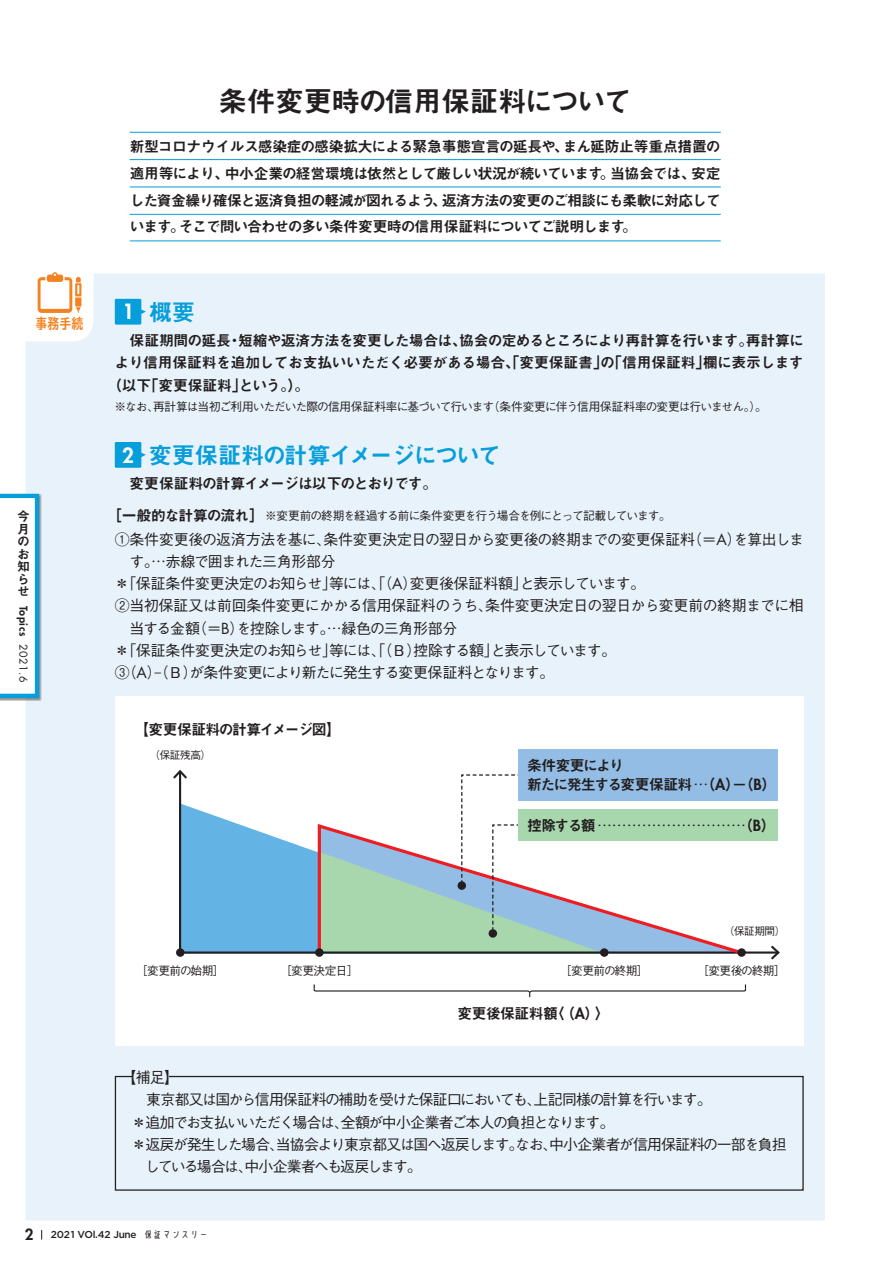
<style>
.page{position:relative;width:893px;height:1263px;background:#fff}
.page>*{position:absolute;margin:0;border:0;box-sizing:border-box;transform-origin:0 0}
.t1{font:28.65px "Midashi Go Pr 5 MB31";letter-spacing:-.015em;color:#231f20}
.t2{font:23.4px "Midashi Go Pr 5 MB31";letter-spacing:-.08em;color:#069edb}
.t3{font:14.85px/26.5px "Midashi Go Pr 5 MB31";letter-spacing:-.045em;color:#231f20;text-align:justify}
.t4{font:500 14.85px "Gothic BBB Pr 5";letter-spacing:-.08em;color:#231f20}
.t5{font:500 14.85px "Gothic BBB Pr 5";letter-spacing:-.11em;color:#231f20}
.t6{font:500 14.85px "Gothic BBB Pr 5";letter-spacing:-.075em;color:#231f20}
.t7{font:14.85px "Midashi Go Pr 5 MB31";letter-spacing:-.065em;color:#231f20}
.t8{font:500 14.85px "Gothic BBB Pr 5";letter-spacing:-.02em;color:#231f20}
.t9{font:500 14.85px "Gothic BBB Pr 5";letter-spacing:-.025em;color:#231f20}
.t10{font:500 14.85px "Gothic BBB Pr 5";letter-spacing:-.015em;color:#231f20}
.t11{font:14.85px/19.2px "Midashi Go Pr 5 MB31";letter-spacing:-.11em;color:#231f20}
.t12{font:14.85px "Midashi Go Pr 5 MB31";letter-spacing:-.08em;color:#231f20}
.t13{font:500 14.85px "Gothic BBB Pr 5";letter-spacing:-.055em;color:#231f20}
.t14{font:500 14.85px "Gothic BBB Pr 5";letter-spacing:-.125em;color:#231f20}
.t15{font:14.85px "Midashi Go Pr 5 MB31";letter-spacing:-.015em;color:#231f20}
.t16{font:14.85px "Midashi Go Pr 5 MB31";letter-spacing:-.085em;color:#231f20}
.t17{font:14.85px "TB Go Std B C8";color:#f58220;scale:.8 1}
.t18{font:12.75px/12.6px "Midashi Go Pr 5 MB31";color:#231f20}
.t19{font:500 11.7px "Gothic BBB Pr 5";letter-spacing:-.08em;color:#231f20}
.t20{font:800 10.8px "Futura Std";letter-spacing:.055em;color:#231f20}
.t21{font:500 10.65px "Gothic BBB Pr 5";letter-spacing:-.04em;color:#231f20}
.t22{font:500 10.05px "Gotham";letter-spacing:-.03em;color:#231f20}
.s1{font-weight:400;font-size:10.65px}
.s2{font-family:"Futura Std";font-weight:800;font-size:20.4px;color:#fff}
.s3{font-family:"Midashi Go Pr 5 MB31";font-weight:400;font-size:14.85px}
.s4{font-family:"Futura Std";font-weight:400}
.s5{font-family:"Gothic BBB Pr 5";font-weight:500}
.s6{font-family:"Futura Std";font-weight:800;font-size:15px}
.s7{font-family:"Midashi Go Pr 5 MB31";font-weight:400}
.s8{font-family:"F1 Clip";font-size:9.15px}
</style>
<div class="page">
<div style="left:26px;top:273px;width:799px;height:947px;background:#e8f2fa"></div>
<div style="left:115px;top:696px;width:689px;height:350px;background:#fff"></div>
<div style="left:0;top:493px;width:42px;height:208px;background:#231f20;opacity:.5"></div>
<svg style="left:0;top:494px;width:39px;height:204px"></svg>
<svg style="left:115px;top:299px;width:31px;height:26px"></svg>
<svg style="left:115px;top:442px;width:31px;height:26px"></svg>
<div style="left:115px;top:1076px;width:689px;height:115px;border:1px solid #231f20"></div>
<svg style="left:38px;top:272px;width:43px;height:41px"></svg>
<svg style="left:176px;top:948px;width:9px;height:9px"></svg>
<svg style="left:178px;top:769px;width:341px;height:186px"></svg>
<svg style="left:173px;top:769px;width:16px;height:12px"></svg>
<svg style="left:314px;top:984px;width:432px;height:13px"></svg>
<div style="left:315px;top:948px;width:9px;height:9px;background:#231f20;border-radius:50%"></div>
<div style="left:132px;top:1070px;width:36px;height:15px;background:#e8f2fa"></div>
<hr style="left:130px;top:132px;width:591px;height:1px;background:#069edb">
<hr style="left:130px;top:159px;width:591px;height:1px;background:#069edb">
<hr style="left:130px;top:187px;width:591px;height:1px;background:#069edb">
<hr style="left:130px;top:214px;width:591px;height:1px;background:#069edb">
<hr style="left:130px;top:240px;width:591px;height:1px;background:#069edb">
<svg style="left:319px;top:774px;width:461px;height:186px"></svg>
<div style="left:519px;top:749px;width:259px;height:51px;background:#93bde5"></div>
<div style="left:519px;top:809px;width:259px;height:32px;background:#a8d7ae"></div>
<h1 class="t1" style="left:219px;top:79px;width:415px">条件変更時の信用保証料について</h1>
<p class="t17" style="left:36px;top:315px;width:62px">事務手続</p>
<p class="t18" style="left:17px;top:508px;width:14px">今月のお知らせ</p>
<p class="t20" style="left:30px;top:606px;width:78px;rotate:90deg">Topics <span class="s1">2021.6</span></p>
<p class="t3" style="left:130px;top:132px;width:593px">新型コロナウイルス感染症の感染拡大による緊急事態宣言の延長や、まん延防止等重点措置の適用等により、中小企業の経営環境は依然として厳しい状況が続いています。当協会では、安定した資金繰り確保と返済負担の軽減が図れるよう、返済方法の変更のご相談にも柔軟に対応しています。そこで問い合わせの多い条件変更時の信用保証料についてご説明します。</p>
<h2 class="t2" style="left:122px;top:293px;width:74px"><span class="s2">1</span> 概要</h2>
<p class="t7" style="left:115px;top:329px;width:691px">　保証期間の延長・短縮や返済方法を変更した場合は、協会の定めるところにより再計算を行います。再計算に</p>
<p class="t3" style="left:115px;top:348px;width:691px">より信用保証料を追加してお支払いいただく必要がある場合、「変更保証書」の「信用保証料」欄に表示します</p>
<p class="t15" style="left:107px;top:373px;width:204px">（以下「変更保証料」という。）。</p>
<p class="t19" style="left:115px;top:397px;width:654px">※なお、再計算は当初ご利用いただいた際の信用保証料率に基づいて行います（条件変更に伴う信用保証料率の変更は行いません。）。</p>
<h2 class="t2" style="left:122px;top:436px;width:381px"><span class="s2">2</span> 変更保証料の計算イメージについて</h2>
<p class="t12" style="left:115px;top:472px;width:324px">　変更保証料の計算イメージは以下のとおりです。</p>
<p class="t19" style="left:107px;top:506px;width:565px"><span class="s3">［一般的な計算の流れ］</span> ※変更前の終期を経過する前に条件変更を行う場合を例にとって記載しています。</p>
<p class="t8" style="left:115px;top:527px;width:691px">①条件変更後の返済方法を基に、条件変更決定日の翌日から変更後の終期までの変更保証料（＝<span class="s4">A</span>）を算出しま</p>
<p class="t4" style="left:129px;top:549px;width:208px">す。…赤線で囲まれた三角形部分</p>
<p class="t10" style="left:114px;top:572px;width:532px">＊「保証条件変更決定のお知らせ」等には、「（<span class="s4">A</span>）変更後保証料額」と表示しています。</p>
<p class="t9" style="left:115px;top:594px;width:690px">②当初保証又は前回条件変更にかかる信用保証料のうち、条件変更決定日の翌日から変更前の終期までに相</p>
<p class="t6" style="left:129px;top:616px;width:329px">当する金額（＝<span class="s4">B</span>）を控除します。…緑色の三角形部分</p>
<p class="t4" style="left:114px;top:639px;width:503px">＊「保証条件変更決定のお知らせ」等には、「（Ｂ）控除する額」と表示しています。</p>
<p class="t4" style="left:115px;top:661px;width:441px">③（<span class="s4">A</span>）（Ｂ）が条件変更により新たに発生する変更保証料となります。</p>
<p class="t13" style="left:154px;top:659px;width:9px">‒</p>
<p class="t16" style="left:134px;top:717px;width:208px">【変更保証料の計算イメージ図】</p>
<p class="t21" style="left:149px;top:746px;width:63px">（保証残高）</p>
<p class="t11" style="left:527px;top:755px;width:251px">条件変更により<br>新たに発生する変更保証料<span class="s5">…</span>（<span class="s6">A</span>）－（<span class="s6">B</span>）</p>
<p class="t13" style="left:527px;top:813px;width:250px"><span class="s7">控除する額</span>…………………………<span class="s7">（</span><span class="s6">B</span><span class="s7">）</span></p>
<p class="t21" style="left:724px;top:923px;width:63px">（保証期間）</p>
<p class="t19" style="left:136px;top:961px;width:90px">［変更前の始期］</p>
<p class="t19" style="left:280px;top:961px;width:80px">［変更決定日］</p>
<p class="t19" style="left:560px;top:961px;width:90px">［変更前の終期］</p>
<p class="t19" style="left:697px;top:961px;width:90px">［変更後の終期］</p>
<p class="t3" style="left:457px;top:999px;width:154px">変更後保証料額〈（<span class="s6">A</span>）〉</p>
<p class="t13" style="left:121px;top:1065px;width:59px">【補足】</p>
<p class="t5" style="left:132px;top:1088px;width:582px">　東京都又は国から信用保証料の補助を受けた保証口においても、上記同様の計算を行います。</p>
<p class="t5" style="left:131px;top:1110px;width:485px">＊追加でお支払いいただく場合は、全額が中小企業者ご本人の負担となります。</p>
<p class="t6" style="left:131px;top:1132px;width:657px">＊返戻が発生した場合、当協会より東京都又は国へ返戻します。なお、中小企業者が信用保証料の一部を負担</p>
<p class="t14" style="left:145px;top:1155px;width:278px">している場合は、中小企業者へも返戻します。</p>
<p class="t22" style="left:25px;top:1229px;width:185px"><span class="s6">2</span> 2021 VOl.42 June <span class="s8">保証マンスリー</span></p>
</div>
